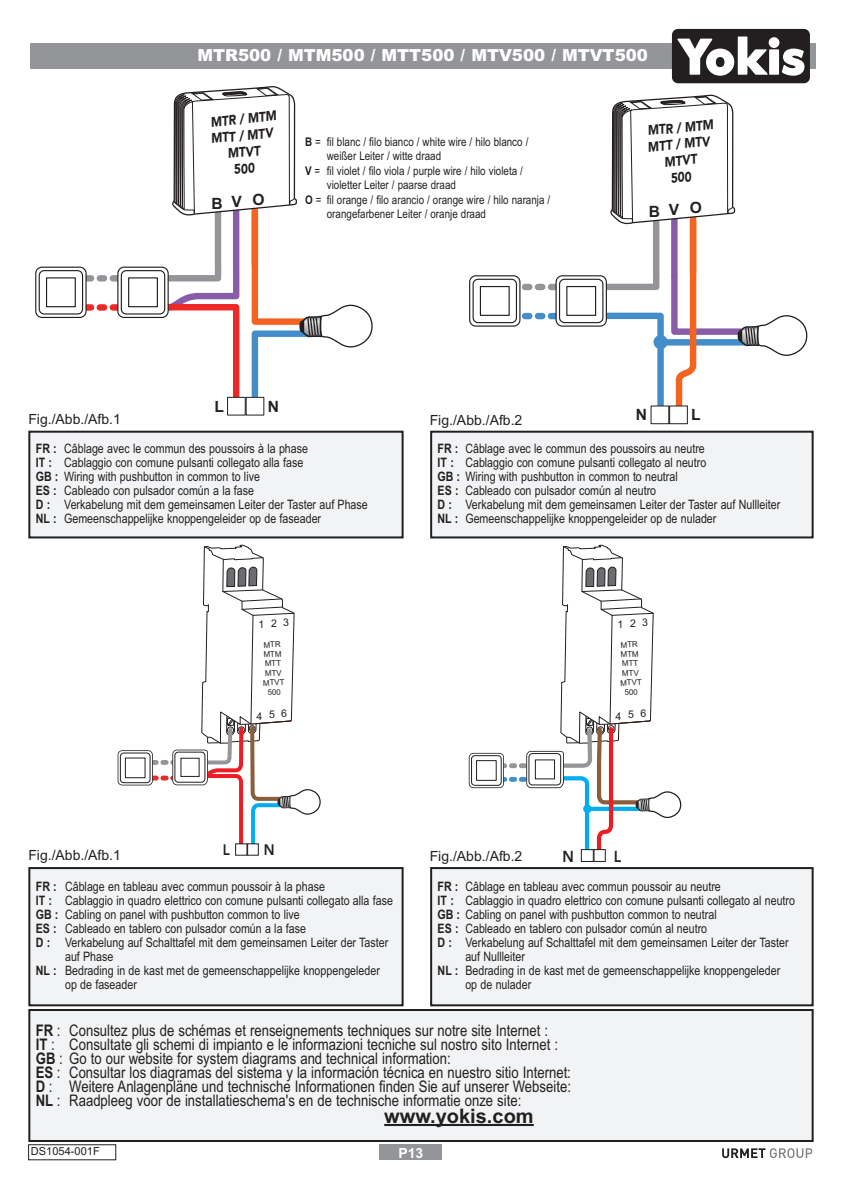
<style>
.page{position:relative;width:842px;height:1191px;background:#fff}
.page>*{position:absolute;margin:0;border:0;box-sizing:border-box;transform-origin:0 0}
.t1{font:700 20px "Arial";color:#231f20}
.t2{font:900 16.6px "Arial";color:#fff}
.t3{font:16px/14px "Arial Narrow";color:#231f20}
.t4{font:800 15.8px "Avenir";color:#231f20;scale:.91 1}
.t5{font:700 15.6px "Arial";letter-spacing:.62em;color:#231f20}
.t6{font:800 15.2px "Avenir";color:#231f20;scale:.9 1}
.t7{font:14px "Arial";color:#231f20}
.t8{font:700 14px "Arial";color:#fff}
.t9{font:900 13.8px/16.6px "Avenir";color:#231f20;text-align:center;scale:.85 1}
.t10{font:13px/14px "Arial Narrow";color:#231f20}
.t11{font:12px "Arial Narrow";color:#231f20}
.t12{font:11px "Arial";color:#231f20}
.t13{font:10.6px "Arial";letter-spacing:.615em;color:#231f20}
.t14{font:8px/9.6px "Arial";color:#231f20;text-align:center}
.s1{font-weight:700}
</style>
<div class="page">
<svg style="left:35px;top:86px;width:338px;height:326px"></svg>
<div style="left:39px;top:271px;width:44px;height:43px;background:#fff;border-radius:5px"></div>
<div style="left:39px;top:270px;width:44px;height:44px;border:1px solid #231f20;border-radius:5px"></div>
<div style="left:46px;top:277px;width:30px;height:30px;border:1px solid #231f20"></div>
<div style="left:651px;top:405px;width:18px;height:19px;border:1px solid #231f20"></div>
<svg style="left:469px;top:95px;width:338px;height:325px"></svg>
<div style="left:670px;top:406px;width:17px;height:18px;background:#fff"></div>
<div style="left:669px;top:405px;width:19px;height:19px;border:1px solid #231f20"></div>
<div style="left:581px;top:849px;width:13px;height:13px;border:1px solid #231f20"></div>
<div style="left:594px;top:849px;width:12px;height:13px;border:1px solid #231f20"></div>
<svg style="left:469px;top:545px;width:213px;height:310px"></svg>
<svg style="left:118px;top:545px;width:203px;height:311px"></svg>
<svg style="left:722px;top:1148px;width:90px;height:10px"></svg>
<div style="left:28px;top:1144px;width:88px;height:16px;border:1px solid #231f20"></div>
<div style="left:380px;top:1144px;width:62px;height:15px;background:#939598"></div>
<div style="left:30px;top:44px;width:785px;height:25px;background:#939598"></div>
<div style="left:672px;top:29px;width:138px;height:54px;background:#231f20;border-radius:6px"></div>
<svg style="left:677px;top:36px;width:128px;height:40px"></svg>
<div style="left:29px;top:868px;width:374px;height:137px;background:#f2f3f4"></div>
<div style="left:28px;top:867px;width:376px;height:139px;border:2px solid #231f20"></div>
<div style="left:431px;top:868px;width:382px;height:137px;background:#f2f3f4"></div>
<div style="left:430px;top:867px;width:384px;height:139px;border:2px solid #231f20"></div>
<div style="left:29px;top:1010px;width:784px;height:131px;background:#f2f3f4"></div>
<div style="left:28px;top:1009px;width:786px;height:133px;border:2px solid #231f20"></div>
<hr style="left:384px;top:1124px;width:150px;height:2px;background:#231f20">
<div style="left:29px;top:432px;width:374px;height:105px;background:#f2f3f4"></div>
<div style="left:28px;top:431px;width:376px;height:107px;border:2px solid #231f20"></div>
<div style="left:431px;top:432px;width:382px;height:105px;background:#f2f3f4"></div>
<div style="left:430px;top:431px;width:384px;height:107px;border:2px solid #231f20"></div>
<p class="t2" style="left:197px;top:45px;width:452px">MTR500 / MTM500 / MTT500 / MTV500 / MTVT500</p>
<p class="t9" style="left:209px;top:115px;width:81px;rotate:-6deg">MTR / MTM<br>MTT / MTV<br>MTVT<br>500</p>
<p class="t5" style="left:212px;top:191px;width:55px">BVO</p>
<p class="t11" style="left:305px;top:135px;width:225px"><span class="s1">B</span> = fil blanc / filo bianco / white wire / hilo blanco /</p>
<p class="t11" style="left:327px;top:149px;width:116px">weißer Leiter / witte draad</p>
<p class="t11" style="left:305px;top:164px;width:219px"><span class="s1">V</span> = fil violet / filo viola / purple wire / hilo violeta /</p>
<p class="t11" style="left:327px;top:178px;width:131px">violetter Leiter / paarse draad</p>
<p class="t11" style="left:305px;top:192px;width:247px"><span class="s1">O</span> = fil orange / filo arancio / orange wire / hilo naranja /</p>
<p class="t11" style="left:327px;top:207px;width:161px">orangefarbener Leiter / oranje draad</p>
<p class="t5" style="left:215px;top:396px;width:11px">L</p>
<p class="t5" style="left:268px;top:396px;width:13px">N</p>
<p class="t7" style="left:28px;top:411px;width:94px">Fig./Abb./Afb.1</p>
<p class="t7" style="left:430px;top:412px;width:94px">Fig./Abb./Afb.2</p>
<p class="t9" style="left:645px;top:124px;width:81px;rotate:-6deg">MTR / MTM<br>MTT / MTV<br>MTVT<br>500</p>
<p class="t5" style="left:649px;top:199px;width:55px">BVO</p>
<p class="t5" style="left:636px;top:404px;width:13px">N</p>
<p class="t5" style="left:691px;top:404px;width:11px">L</p>
<p class="t10" style="left:36px;top:441px;width:333px"><span class="s1">FR :</span> Câblage avec le commun des poussoirs à la phase<br><span class="s1">IT :</span> Cablaggio con comune pulsanti collegato alla fase<br><span class="s1">GB :</span> Wiring with pushbutton in common to live<br><span class="s1">ES :</span> Cableado con pulsador común a la fase<br><span class="s1">D :</span> Verkabelung mit dem gemeinsamen Leiter der Taster auf Phase <span class="s1">NL :</span> Gemeenschappelijke knoppengeleider op de faseader</p>
<p class="t10" style="left:438px;top:441px;width:344px"><span class="s1">FR :</span> Câblage avec le commun des poussoirs au neutre<br><span class="s1">IT :</span> Cablaggio con comune pulsanti collegato al neutro<br><span class="s1">GB :</span> Wiring with pushbutton in common to neutral<br><span class="s1">ES :</span> Cableado con pulsador común al neutro<br><span class="s1">D :</span> Verkabelung mit dem gemeinsamen Leiter der Taster auf Nullleiter <span class="s1">NL :</span> Gemeenschappelijke knoppengeleider op de nulader</p>
<p class="t13" style="left:258px;top:616px;width:32px">123</p>
<p class="t13" style="left:617px;top:616px;width:32px">123</p>
<p class="t14" style="left:262px;top:640px;width:23px;rotate:-2deg">MTR<br>MTM<br>MTT<br>MTV<br>MTVT<br>500</p>
<p class="t14" style="left:619px;top:640px;width:23px;rotate:-2deg">MTR<br>MTM<br>MTT<br>MTV<br>MTVT<br>500</p>
<p class="t13" style="left:256px;top:707px;width:32px">456</p>
<p class="t13" style="left:616px;top:707px;width:32px">456</p>
<p class="t6" style="left:223px;top:843px;width:9px">L</p>
<p class="t6" style="left:264px;top:843px;width:14px">N</p>
<p class="t7" style="left:28px;top:847px;width:94px">Fig./Abb./Afb.1</p>
<p class="t7" style="left:430px;top:848px;width:94px">Fig./Abb./Afb.2</p>
<p class="t4" style="left:562px;top:849px;width:14px">N</p>
<p class="t4" style="left:614px;top:849px;width:10px">L</p>
<p class="t10" style="left:36px;top:879px;width:291px"><span class="s1">FR :</span> Câblage en tableau avec commun poussoir à la phase</p>
<p class="t10" style="left:36px;top:893px;width:359px"><span class="s1">IT :</span> Cablaggio in quadro elettrico con comune pulsanti collegato alla fase</p>
<p class="t10" style="left:36px;top:907px;width:265px"><span class="s1">GB :</span> Cabling on panel with pushbutton common to live</p>
<p class="t10" style="left:36px;top:921px;width:272px"><span class="s1">ES :</span> Cableado en tablero con pulsador común a la fase</p>
<p class="t10" style="left:36px;top:935px;width:354px"><span class="s1">D :</span> Verkabelung auf Schalttafel mit dem gemeinsamen Leiter der Taster</p>
<p class="t10" style="left:65px;top:949px;width:50px">auf Phase</p>
<p class="t10" style="left:36px;top:963px;width:346px"><span class="s1">NL :</span> Bedrading in de kast met de gemeenschappelijke knoppengeleder</p>
<p class="t10" style="left:65px;top:977px;width:73px">op de faseader</p>
<p class="t10" style="left:438px;top:879px;width:285px"><span class="s1">FR :</span> Câblage en tableau avec commun poussoir au neutre</p>
<p class="t10" style="left:438px;top:893px;width:359px"><span class="s1">IT :</span> Cablaggio in quadro elettrico con comune pulsanti collegato al neutro</p>
<p class="t10" style="left:438px;top:907px;width:281px"><span class="s1">GB :</span> Cabling on panel with pushbutton common to neutral</p>
<p class="t10" style="left:438px;top:921px;width:271px"><span class="s1">ES :</span> Cableado en tablero con pulsador común al neutro</p>
<p class="t10" style="left:438px;top:935px;width:352px"><span class="s1">D :</span> Verkabelung auf Schalttafel mit dem gemeinsamen Leiter der Taster</p>
<p class="t10" style="left:465px;top:949px;width:61px">auf Nullleiter</p>
<p class="t10" style="left:438px;top:963px;width:344px"><span class="s1">NL :</span> Bedrading in de kast met de gemeenschappelijke knoppengeleder</p>
<p class="t10" style="left:465px;top:977px;width:67px">op de nulader</p>
<p class="t3" style="left:36px;top:1023px;width:537px"><span class="s1">FR</span> : Consultez plus de schémas et renseignements techniques sur notre site Internet :<br><span class="s1">IT</span> : Consultate gli schemi di impianto e le informazioni tecniche sul nostro sito Internet :<br><span class="s1">GB</span> : Go to our website for system diagrams and technical information:<br><span class="s1">ES</span> : Consultar los diagramas del sistema y la información técnica en nuestro sitio Internet:<br><span class="s1">D</span> : Weitere Anlagenpläne und technische Informationen finden Sie auf unserer Webseite:<br><span class="s1">NL</span> : Raadpleeg voor de installatieschema's en de technische informatie onze site:</p>
<h1 class="t1" style="left:384px;top:1104px;width:151px">www.yokis.com</h1>
<p class="t12" style="left:31px;top:1144px;width:70px">DS1054-001F</p>
<p class="t8" style="left:398px;top:1144px;width:26px">P13</p>
</div>
